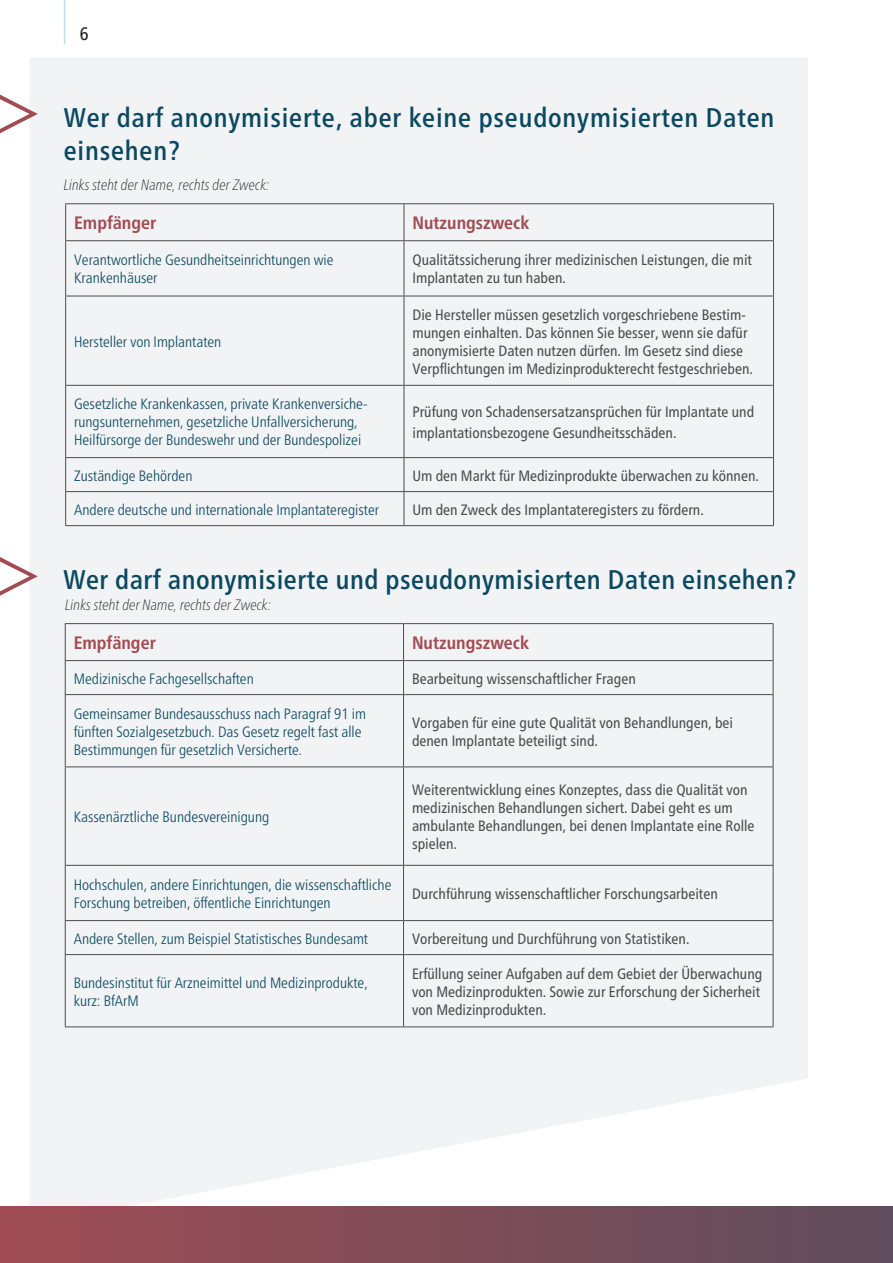
<style>
.page{position:relative;width:893px;height:1263px;background:#fff}
.page>*{position:absolute;margin:0;border:0;box-sizing:border-box;transform-origin:0 0}
.Head_2_19_PT{font:500 condensed 27px/33px "Frutiger Neue LT";letter-spacing:.03em;color:#0b4960}
.t1{font:700 condensed 18px "Frutiger Neue LT";color:#a24b53}
.t2{font:condensed 18px "Frutiger Neue LT";color:#231f20}
.t3{font:condensed 15px/18px "Frutiger Neue LT";color:#4b4c4d}
.t4{font:300 condensed 15px/18px "Frutiger Neue LT";color:#0b4960}
.Fließtext_italic{font:italic 100 condensed 15px "Frutiger Neue LT";letter-spacing:.01em;color:#231f20}
</style>
<div class="page">
<div style="left:30px;top:58px;width:778px;height:1148px;background:#f2f3f4"></div>
<div style="left:0;top:1206px;width:893px;height:57px;background:linear-gradient(to right,#9f4d55,#5e4d5c)"></div>
<hr style="left:64px;top:0;width:1px;height:44px;background:#bedfe6">
<svg style="left:0;top:95px;width:38px;height:38px"></svg>
<hr style="left:65px;top:241px;width:1px;height:55px;background:#4b4c4d">
<hr style="left:404px;top:241px;width:1px;height:55px;background:#4b4c4d">
<hr style="left:773px;top:241px;width:1px;height:55px;background:#4b4c4d">
<hr style="left:65px;top:296px;width:339px;height:1px;background:#4b4c4d">
<hr style="left:65px;top:296px;width:1px;height:89px;background:#4b4c4d">
<hr style="left:404px;top:296px;width:370px;height:1px;background:#4b4c4d">
<hr style="left:404px;top:296px;width:1px;height:89px;background:#4b4c4d">
<hr style="left:773px;top:296px;width:1px;height:89px;background:#4b4c4d">
<hr style="left:65px;top:385px;width:339px;height:1px;background:#4b4c4d">
<hr style="left:65px;top:386px;width:1px;height:71px;background:#4b4c4d">
<hr style="left:404px;top:385px;width:370px;height:1px;background:#4b4c4d">
<hr style="left:404px;top:386px;width:1px;height:71px;background:#4b4c4d">
<hr style="left:773px;top:386px;width:1px;height:71px;background:#4b4c4d">
<hr style="left:65px;top:457px;width:339px;height:1px;background:#4b4c4d">
<hr style="left:65px;top:458px;width:1px;height:33px;background:#4b4c4d">
<hr style="left:404px;top:457px;width:370px;height:1px;background:#4b4c4d">
<hr style="left:404px;top:458px;width:1px;height:33px;background:#4b4c4d">
<hr style="left:773px;top:458px;width:1px;height:33px;background:#4b4c4d">
<hr style="left:65px;top:491px;width:339px;height:1px;background:#4b4c4d">
<hr style="left:65px;top:492px;width:1px;height:33px;background:#4b4c4d">
<hr style="left:404px;top:491px;width:370px;height:1px;background:#4b4c4d">
<hr style="left:404px;top:492px;width:1px;height:33px;background:#4b4c4d">
<hr style="left:773px;top:492px;width:1px;height:33px;background:#4b4c4d">
<hr style="left:65px;top:525px;width:339px;height:1px;background:#4b4c4d">
<hr style="left:404px;top:525px;width:370px;height:1px;background:#4b4c4d">
<hr style="left:65px;top:203px;width:339px;height:1px;background:#4b4c4d">
<hr style="left:65px;top:204px;width:1px;height:36px;background:#4b4c4d">
<hr style="left:404px;top:203px;width:370px;height:1px;background:#4b4c4d">
<hr style="left:404px;top:204px;width:1px;height:36px;background:#4b4c4d">
<hr style="left:773px;top:204px;width:1px;height:36px;background:#4b4c4d">
<hr style="left:65px;top:240px;width:339px;height:1px;background:#4b4c4d">
<hr style="left:404px;top:240px;width:370px;height:1px;background:#4b4c4d">
<svg style="left:0;top:557px;width:38px;height:39px"></svg>
<hr style="left:65px;top:661px;width:1px;height:33px;background:#4b4c4d">
<hr style="left:403px;top:661px;width:1px;height:33px;background:#4b4c4d">
<hr style="left:773px;top:661px;width:1px;height:33px;background:#4b4c4d">
<hr style="left:65px;top:694px;width:339px;height:1px;background:#4b4c4d">
<hr style="left:65px;top:695px;width:1px;height:71px;background:#4b4c4d">
<hr style="left:404px;top:694px;width:369px;height:1px;background:#4b4c4d">
<hr style="left:403px;top:695px;width:1px;height:71px;background:#4b4c4d">
<hr style="left:773px;top:695px;width:1px;height:71px;background:#4b4c4d">
<hr style="left:65px;top:766px;width:339px;height:1px;background:#4b4c4d">
<hr style="left:65px;top:767px;width:1px;height:98px;background:#4b4c4d">
<hr style="left:404px;top:766px;width:369px;height:1px;background:#4b4c4d">
<hr style="left:403px;top:767px;width:1px;height:98px;background:#4b4c4d">
<hr style="left:773px;top:767px;width:1px;height:98px;background:#4b4c4d">
<hr style="left:65px;top:865px;width:339px;height:1px;background:#4b4c4d">
<hr style="left:65px;top:866px;width:1px;height:54px;background:#4b4c4d">
<hr style="left:404px;top:865px;width:369px;height:1px;background:#4b4c4d">
<hr style="left:403px;top:866px;width:1px;height:54px;background:#4b4c4d">
<hr style="left:773px;top:866px;width:1px;height:54px;background:#4b4c4d">
<hr style="left:65px;top:920px;width:339px;height:1px;background:#4b4c4d">
<hr style="left:65px;top:921px;width:1px;height:33px;background:#4b4c4d">
<hr style="left:404px;top:920px;width:369px;height:1px;background:#4b4c4d">
<hr style="left:403px;top:921px;width:1px;height:33px;background:#4b4c4d">
<hr style="left:773px;top:921px;width:1px;height:33px;background:#4b4c4d">
<hr style="left:65px;top:954px;width:339px;height:1px;background:#4b4c4d">
<hr style="left:65px;top:955px;width:1px;height:71px;background:#4b4c4d">
<hr style="left:404px;top:954px;width:369px;height:1px;background:#4b4c4d">
<hr style="left:403px;top:955px;width:1px;height:71px;background:#4b4c4d">
<hr style="left:773px;top:955px;width:1px;height:71px;background:#4b4c4d">
<hr style="left:65px;top:1026px;width:339px;height:1px;background:#4b4c4d">
<hr style="left:404px;top:1026px;width:369px;height:1px;background:#4b4c4d">
<hr style="left:65px;top:623px;width:339px;height:1px;background:#4b4c4d">
<hr style="left:65px;top:624px;width:1px;height:36px;background:#4b4c4d">
<hr style="left:404px;top:623px;width:369px;height:1px;background:#4b4c4d">
<hr style="left:403px;top:624px;width:1px;height:36px;background:#4b4c4d">
<hr style="left:773px;top:624px;width:1px;height:36px;background:#4b4c4d">
<hr style="left:65px;top:660px;width:339px;height:1px;background:#4b4c4d">
<hr style="left:404px;top:660px;width:369px;height:1px;background:#4b4c4d">
<p class="t2" style="left:80px;top:23px;width:10px">6</p>
<p class="Head_2_19_PT" style="left:64px;top:101px;width:712px">Wer darf anonymisierte, aber keine pseudonymisierten Daten einsehen?</p>
<p class="Fließtext_italic" style="left:64px;top:176px;width:207px">Links steht der Name, rechts der Zweck:</p>
<p class="t1" style="left:74px;top:213px;width:84px">Empfänger</p>
<p class="t1" style="left:412px;top:213px;width:118px">Nutzungszweck</p>
<p class="t4" style="left:74px;top:251px;width:261px">Verantwortliche Gesundheitseinrichtungen wie</p>
<p class="t4" style="left:74px;top:269px;width:85px">Krankenhäuser</p>
<p class="t3" style="left:412px;top:251px;width:341px">Qualitätssicherung ihrer medizinischen Leistungen, die mit<br>Implantaten zu tun haben.</p>
<p class="t4" style="left:74px;top:332px;width:149px">Hersteller von Implantaten</p>
<p class="t3" style="left:412px;top:305px;width:342px">Die Hersteller müssen gesetzlich vorgeschriebene Bestim&shy;mungen einhalten. Das können Sie besser, wenn sie dafür anonymisierte Daten nutzen dürfen. Im Gesetz sind diese Verpflichtungen im Medizinprodukterecht festgeschrieben.</p>
<p class="t4" style="left:74px;top:395px;width:295px">Gesetzliche Krankenkassen, private Krankenversiche&shy;rungsunternehmen, gesetzliche Unfallversicherung,<br>Heilfürsorge der Bundeswehr und der Bundespolizei</p>
<p class="t3" style="left:412px;top:401px;width:343px;line-height:21px">Prüfung von Schadensersatzansprüchen für Implantate und implantationsbezogene Gesundheitsschäden.</p>
<p class="t4" style="left:74px;top:466px;width:120px">Zuständige Behörden</p>
<p class="t3" style="left:412px;top:466px;width:348px">Um den Markt für Medizinprodukte überwachen zu können.</p>
<p class="t4" style="left:74px;top:500px;width:306px">Andere deutsche und internationale Implantateregister</p>
<p class="t3" style="left:412px;top:500px;width:293px">Um den Zweck des Implantateregisters zu fördern.</p>
<p class="Head_2_19_PT" style="left:63px;top:563px;width:734px">Wer darf anonymisierte und pseudonymisierten Daten einsehen?</p>
<p class="Fließtext_italic" style="left:65px;top:596px;width:207px">Links steht der Name, rechts der Zweck:</p>
<p class="t1" style="left:74px;top:632px;width:84px">Empfänger</p>
<p class="t1" style="left:412px;top:632px;width:118px">Nutzungszweck</p>
<p class="t4" style="left:74px;top:669px;width:182px">Medizinische Fachgesellschaften</p>
<p class="t3" style="left:412px;top:669px;width:225px">Bearbeitung wissenschaftlicher Fragen</p>
<p class="t4" style="left:74px;top:704px;width:294px">Gemeinsamer Bundesausschuss nach Paragraf 91 im fünften Sozialgesetzbuch. Das Gesetz regelt fast alle<br>Bestimmungen für gesetzlich Versicherte.</p>
<p class="t3" style="left:412px;top:713px;width:323px">Vorgaben für eine gute Qualität von Behandlungen, bei denen Implantate beteiligt sind.</p>
<p class="t4" style="left:74px;top:808px;width:197px">Kassenärztliche Bundesvereinigung</p>
<p class="t3" style="left:412px;top:781px;width:344px">Weiterentwicklung eines Konzeptes, dass die Qualität von medizinischen Behandlungen sichert. Dabei geht es um ambulante Behandlungen, bei denen Implantate eine Rolle spielen.</p>
<p class="t4" style="left:74px;top:876px;width:319px">Hochschulen, andere Einrichtungen, die wissenschaftliche<br>Forschung betreiben, öffentliche Einrichtungen</p>
<p class="t3" style="left:412px;top:885px;width:307px">Durchführung wissenschaftlicher Forschungsarbeiten</p>
<p class="t4" style="left:74px;top:929px;width:296px">Andere Stellen, zum Beispiel Statistisches Bundesamt</p>
<p class="t3" style="left:412px;top:929px;width:279px">Vorbereitung und Durchführung von Statistiken.</p>
<p class="t4" style="left:74px;top:973px;width:295px">Bundesinstitut für Arzneimittel und Medizinprodukte, kurz: BfArM</p>
<p class="t3" style="left:412px;top:964px;width:352px">Erfüllung seiner Aufgaben auf dem Gebiet der Überwachung von Medizinprodukten. Sowie zur Erforschung der Sicherheit von Medizinprodukten.</p>
</div>
